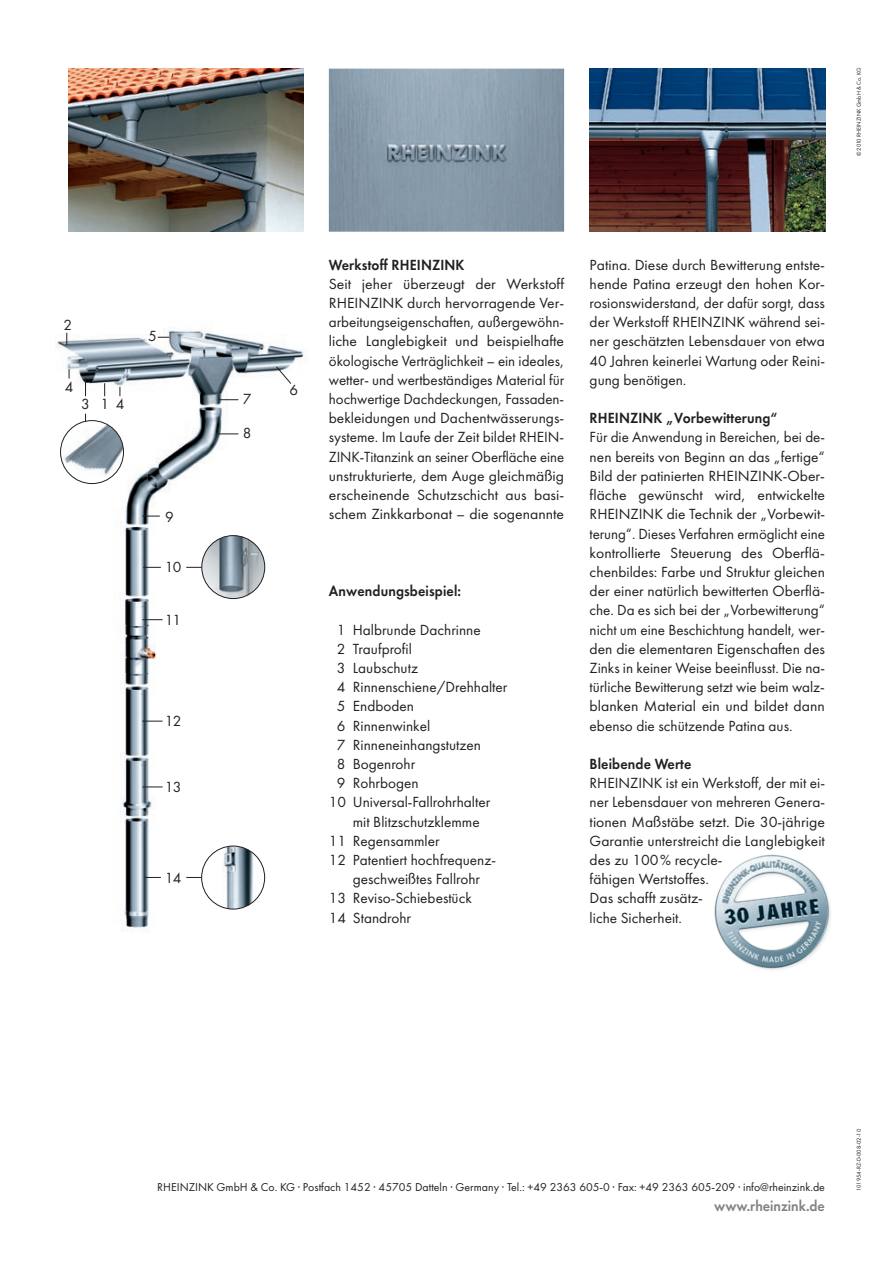
<style>
.page{position:relative;width:893px;height:1263px;background:#fff}
.page>*{position:absolute;margin:0;border:0;box-sizing:border-box;transform-origin:0 0}
.t1{font:13.5px/19.2px "RZ Futura";color:#231f20;text-align:justify}
.t2{font:800 13.5px "RZ Futura";letter-spacing:.01em;color:#231f20}
.t3{font:800 13.5px "RZ Futura";color:#808285}
.t4{font:10.5px "RZ Futura";color:#231f20}
.t5{font:5.25px "RZ Futura";color:#231f20}
</style>
<div class="page">
<img style="left:68px;top:69px;width:235px;height:162px">
<img style="left:329px;top:69px;width:235px;height:163px">
<img style="left:590px;top:69px;width:235px;height:162px">
<img style="left:714px;top:854px;width:117px;height:116px">
<img style="left:55px;top:330px;width:249px;height:601px">
<svg style="left:142px;top:619px;width:21px;height:1px"></svg>
<svg style="left:142px;top:721px;width:21px;height:1px"></svg>
<svg style="left:142px;top:787px;width:21px;height:1px"></svg>
<svg style="left:104px;top:383px;width:1px;height:13px"></svg>
<svg style="left:85px;top:378px;width:1px;height:18px"></svg>
<svg style="left:218px;top:399px;width:20px;height:1px"></svg>
<svg style="left:218px;top:434px;width:20px;height:1px"></svg>
<svg style="left:142px;top:516px;width:18px;height:1px"></svg>
<svg style="left:186px;top:567px;width:16px;height:1px"></svg>
<svg style="left:186px;top:877px;width:15px;height:1px"></svg>
<svg style="left:145px;top:877px;width:16px;height:1px"></svg>
<svg style="left:143px;top:567px;width:18px;height:1px"></svg>
<img style="left:202px;top:536px;width:63px;height:62px;border-radius:31px">
<div style="left:202px;top:535px;width:63px;height:64px;border:1px solid #231f20;border-radius:50%"></div>
<img style="left:63px;top:421px;width:61px;height:55px">
<div style="left:60px;top:420px;width:64px;height:64px;border:1px solid #231f20;border-radius:50%"></div>
<svg style="left:67px;top:333px;width:1px;height:12px"></svg>
<img style="left:208px;top:846px;width:57px;height:63px">
<div style="left:201px;top:846px;width:64px;height:63px;border:1px solid #231f20;border-radius:50%"></div>
<svg style="left:276px;top:366px;width:15px;height:18px"></svg>
<p class="t1" style="left:63px;top:316px;width:10px">2</p>
<p class="t1" style="left:65px;top:377px;width:10px">4</p>
<p class="t1" style="left:81px;top:395px;width:45px">3 14</p>
<p class="t1" style="left:148px;top:327px;width:10px">5</p>
<p class="t1" style="left:165px;top:508px;width:10px">9</p>
<p class="t1" style="left:165px;top:558px;width:18px">10</p>
<p class="t1" style="left:165px;top:611px;width:18px">11</p>
<p class="t1" style="left:165px;top:712px;width:18px">12</p>
<p class="t1" style="left:165px;top:778px;width:18px">13</p>
<p class="t1" style="left:165px;top:869px;width:18px">14</p>
<p class="t5" style="left:856px;top:156px;width:89px;rotate:-90deg">© 2010 RHEINZIN K GmbH &amp; Co. KG</p>
<p class="t1" style="left:243px;top:390px;width:10px">7</p>
<p class="t1" style="left:243px;top:424px;width:10px">8</p>
<p class="t1" style="left:290px;top:381px;width:10px">6</p>
<p class="t2" style="left:329px;top:257px;width:137px">Werkstoff RHEINZINK</p>
<p class="t1" style="left:329px;top:275px;width:237px">Seit jeher überzeugt der Werkstoff<br>RHEIN</p>
<p class="t1" style="left:329px;top:294px;width:237px;text-indent:42px">ZIN K durch hervorragende Ver&shy;arbeitungseigenschaften, außergewöhn&shy;liche Langlebigkeit und beispielhafte ökologische Verträglichkeit – ein ideales, wetter- und wertbeständiges Material für hochwertige Dachdeckungen, Fassaden&shy;bekleidungen und Dachentwässerungs&shy;systeme. I m Laufe der Zeit bildet RHEIN</p>
<p class="t1" style="left:329px;top:428px;width:237px;text-indent:231px">- ZIN K-Titanzink an seiner Oberfläche eine unstrukturierte, dem Auge gleichmäßig erscheinende Schutzschicht aus basi&shy;schem Zinkkarbonat – die sogenannte</p>
<p class="t2" style="left:329px;top:583px;width:134px">Anwendungsbeispiel:</p>
<p class="t1" style="left:337px;top:620px;width:145px">1 Halbrunde Dachrinne</p>
<p class="t1" style="left:337px;top:639px;width:77px">2 Traufprofil</p>
<p class="t1" style="left:337px;top:659px;width:83px">3 Laubschutz</p>
<p class="t1" style="left:337px;top:678px;width:172px">4 Rinnenschiene/Drehhalter</p>
<p class="t1" style="left:337px;top:697px;width:79px">5 Endboden</p>
<p class="t1" style="left:337px;top:716px;width:95px">6 Rinnenwinkel</p>
<p class="t1" style="left:337px;top:735px;width:146px">7 Rinneneinhangstutzen</p>
<p class="t1" style="left:337px;top:755px;width:80px">8 Bogenrohr</p>
<p class="t1" style="left:337px;top:774px;width:83px">9 Rohrbogen</p>
<p class="t1" style="left:329px;top:793px;width:163px">10 U niversal-Fallrohrhalter</p>
<p class="t1" style="left:353px;top:812px;width:128px">mit Blitzschutzklemme</p>
<p class="t1" style="left:329px;top:831px;width:112px">11 Regensammler</p>
<p class="t1" style="left:329px;top:851px;width:168px">12 Patentiert hochfrequenz-</p>
<p class="t1" style="left:353px;top:870px;width:129px">geschweißtes Fallrohr</p>
<p class="t1" style="left:329px;top:889px;width:144px">13 Reviso-Schiebestück</p>
<p class="t1" style="left:329px;top:908px;width:84px">14 Standrohr</p>
<p class="t1" style="left:590px;top:255px;width:237px">Patina. Diese durch Bewitterung entste&shy;hende Patina erzeugt den hohen Kor&shy;rosionswiderstand, der dafür sorgt, dass der Werkstoff RHEIN</p>
<p class="t1" style="left:590px;top:313px;width:237px;text-indent:123px">ZIN K während sei&shy;ner geschätzten Lebensdauer von etwa 40 Jahren keinerlei Wartung oder Reini&shy;gung benötigen.</p>
<p class="t2" style="left:590px;top:410px;width:189px">RHEINZINK „Vorbewitterung“</p>
<p class="t1" style="left:590px;top:428px;width:237px">Für die Anwendung in Bereichen, bei de&shy;nen bereits von Beginn an das „fertige“ Bild der patinierten RHEIN</p>
<p class="t1" style="left:590px;top:467px;width:237px;text-indent:160px">ZIN K-Ober&shy;fläche gewünscht wird, entwickelte RHEIN</p>
<p class="t1" style="left:590px;top:505px;width:237px;text-indent:41px">ZIN K die Technik der „Vorbewit&shy;terung“. Dieses Verfahren ermöglicht eine kontrollierte Steuerung des Oberflä&shy;chenbildes: Farbe und Struktur gleichen der einer natürlich bewitterten Oberflä&shy;che. Da es sich bei der „Vorbewitterung“ nicht um eine Beschichtung handelt, wer&shy;den die elementaren Eigenschaften des Zinks in keiner Weise beeinflusst. Die na&shy;türliche Bewitterung setzt wie beim walz&shy;blanken Material ein und bildet dann ebenso die schützende Patina aus.</p>
<p class="t2" style="left:590px;top:756px;width:103px">Bleibende Werte</p>
<p class="t1" style="left:590px;top:774px;width:9px">RHEIN</p>
<p class="t1" style="left:590px;top:774px;width:237px;text-align:left;text-indent:41px">ZIN K ist ein Werkstoff, der mit ei&shy;ner Lebensdauer von mehreren Genera&shy;tionen Maßstäbe setzt. Die 30-jährige<br>Garantie unterstreicht die Langlebigkeit des zu 100% recycle-<br>fähigen Wertstoffes.<br>Das schafft zusätz-<br>liche Sicherheit.</p>
<p class="t4" style="left:157px;top:1182px;width:7px">RHEIN</p>
<p class="t4" style="left:189px;top:1182px;width:638px">ZIN K GmbH &amp; Co. KG · Postfach 1452 · 45705 Datteln · Germany · Tel.: +49 2363 605-0 · Fax: +49 2363 605-209 · info@rheinzink.de</p>
<p class="t3" style="left:714px;top:1197px;width:112px">www.rheinzink.de</p>
<p class="t5" style="left:856px;top:1191px;width:64px;rotate:-90deg">101954-RZ-D-008-02-10</p>
</div>
